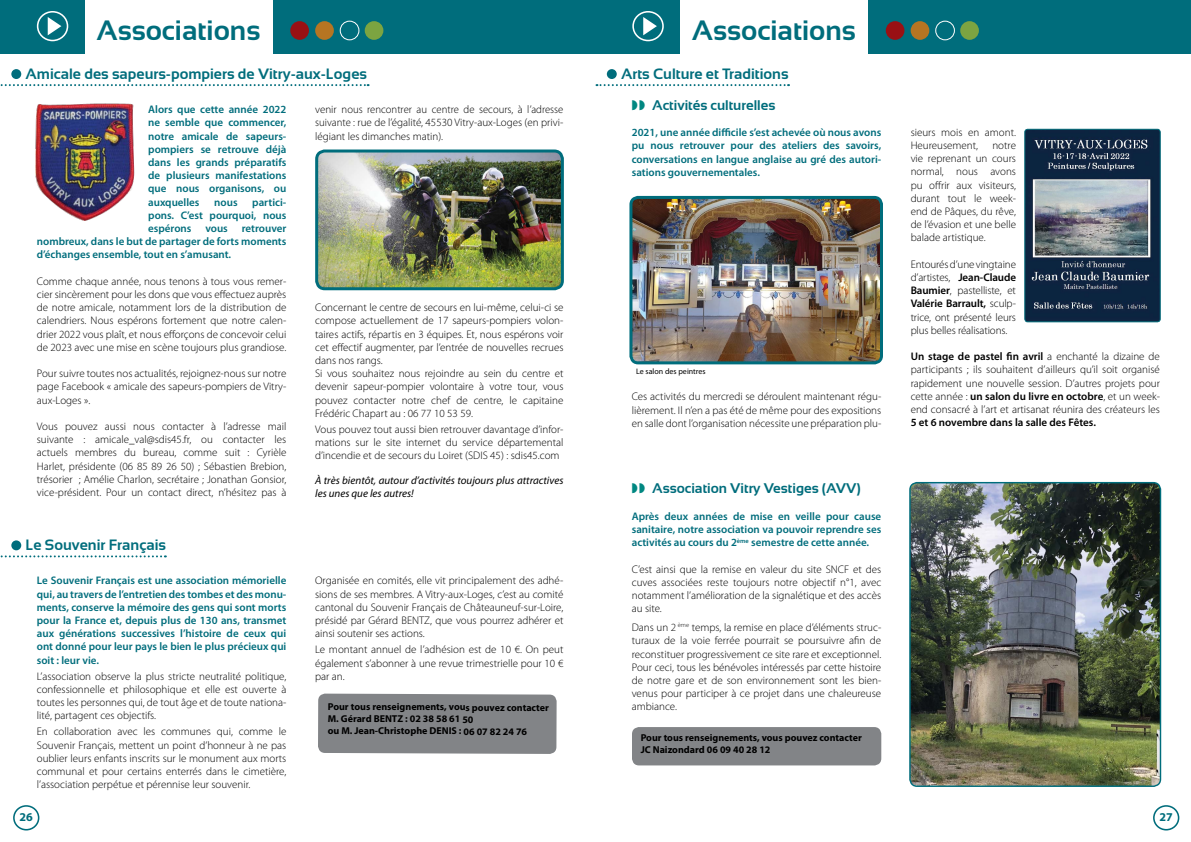
<style>
.page{position:relative;width:1191px;height:842px;background:#fff}
.page>*{position:absolute;margin:0;border:0;box-sizing:border-box;transform-origin:0 0}
.t1{font:700 28px "Sansation";color:#006d7c}
.t2{font:700 15px "Sansation";color:#006d7c}
.t3{font:700 14px "Sansation";color:#006d7c}
.t4{font:700 12px "Myriad Pro";color:#006d7c}
.t5{font:300 11px/13.2px "Myriad Pro";color:#000;text-align:justify}
.t6{font:600 11px/13.2px "Myriad Pro";color:#006d7c;text-align:justify}
.t7{font:italic 11px/13.2px "Myriad Pro";color:#000}
.t8{font:600 11px "Myriad Pro";color:#000}
.t9{font:700 10px/12px "Myriad Pro";letter-spacing:-.005em;color:#000}
.t10{font:8px "Myriad Pro";color:#000}
.s1{color:#008781}
.s2{font-weight:600}
</style>
<div class="page">
<svg style="left:596px;top:84px;width:193px;height:2px"></svg>
<div style="left:1153px;top:805px;width:26px;height:25px;border:2px solid #006d7c;border-radius:50%"></div>
<div style="left:595px;top:0;width:85px;height:54px;background:#006d7c"></div>
<div style="left:868px;top:0;width:323px;height:54px;background:#006d7c"></div>
<div style="left:632px;top:11px;width:32px;height:30px;border:2px solid #fff;border-radius:50%"></div>
<svg style="left:643px;top:17px;width:14px;height:18px"></svg>
<div style="left:910px;top:21px;width:19px;height:19px;background:#b67522;border-radius:50%"></div>
<div style="left:935px;top:21px;width:20px;height:19px;border:1px solid #fff;border-radius:50%"></div>
<div style="left:885px;top:21px;width:19px;height:19px;background:#991014;border-radius:50%"></div>
<div style="left:960px;top:21px;width:19px;height:19px;background:#7ca441;border-radius:50%"></div>
<div style="left:607px;top:69px;width:10px;height:10px;background:#006d7c;border-radius:50%"></div>
<div style="left:0;top:0;width:84px;height:54px;background:#006d7c"></div>
<div style="left:273px;top:0;width:322px;height:54px;background:#006d7c"></div>
<div style="left:37px;top:11px;width:31px;height:30px;border:2px solid #fff;border-radius:50%"></div>
<svg style="left:48px;top:17px;width:13px;height:18px"></svg>
<div style="left:315px;top:21px;width:19px;height:19px;background:#b67522;border-radius:50%"></div>
<div style="left:340px;top:21px;width:19px;height:19px;border:1px solid #fff;border-radius:50%"></div>
<div style="left:290px;top:21px;width:19px;height:19px;background:#991014;border-radius:50%"></div>
<div style="left:365px;top:21px;width:18px;height:19px;background:#7ca441;border-radius:50%"></div>
<div style="left:13px;top:805px;width:26px;height:25px;border:2px solid #006d7c;border-radius:50%"></div>
<svg style="left:0;top:84px;width:369px;height:2px"></svg>
<svg style="left:0;top:555px;width:166px;height:2px"></svg>
<img style="left:35px;top:103px;width:99px;height:118px">
<div style="left:11px;top:69px;width:10px;height:10px;background:#006d7c;border-radius:50%"></div>
<div style="left:11px;top:540px;width:10px;height:10px;background:#006d7c;border-radius:50%"></div>
<img style="left:319px;top:153px;width:241px;height:133px">
<div style="left:315px;top:149px;width:249px;height:141px;border:3px solid #006d7c;border-radius:8px"></div>
<div style="left:318px;top:693px;width:238px;height:61px;background:#828487"></div>
<div style="left:632px;top:727px;width:249px;height:38px;background:#828487;border-radius:7px"></div>
<img style="left:633px;top:200px;width:246px;height:160px">
<div style="left:629px;top:196px;width:254px;height:168px;border:3px solid #006d7c;border-radius:7px"></div>
<img style="left:910px;top:483px;width:250px;height:303px">
<div style="left:909px;top:482px;width:252px;height:305px;border:1px solid #006d7c;border-radius:7px"></div>
<img style="left:1026px;top:129px;width:134px;height:193px">
<div style="left:1024px;top:129px;width:136px;height:193px;border:1px solid #006d7c;border-radius:3px"></div>
<h1 class="t1" style="left:96px;top:14px;width:166px">Associations</h1>
<h2 class="t2" style="left:26px;top:65px;width:343px">Amicale des sapeurs-pompiers de Vitry-aux-Loges</h2>
<p class="t6" style="left:148px;top:103px;width:140px">Alors que cette année 2022 ne semble que commencer, notre amicale de sapeurs&shy;pompiers se retrouve déjà dans les grands préparatifs de plusieurs manifestations que nous organisons, ou auxquelles</p>
<p class="t6" style="left:148px;top:195px;width:140px;text-indent:104px">partici&shy;pons. C’est pourquoi, nous espérons</p>
<p class="t6" style="left:214px;top:195px;width:25px">nous</p>
<p class="t6" style="left:37px;top:221px;width:251px;text-indent:205px">retrouver nombreux, dans le but de partager de forts moments d’échanges ensemble, tout en s’amusant.</p>
<p class="t5" style="left:37px;top:275px;width:251px">Comme chaque année, nous tenons à tous vous remer&shy;cier sincèrement pour les dons que vous effectuez auprès de notre amicale, notamment lors de la distribution de calendriers. Nous espérons fortement que notre calen&shy;drier 2022 vous plaît, et nous efforçons de concevoir celui de 2023 avec une mise en scène toujours plus grandiose.</p>
<p class="t5" style="left:37px;top:367px;width:251px">Pour suivre toutes nos actualités, rejoignez-nous sur notre page Facebook « amicale des sapeurs-pompiers de Vitry&shy;aux-Loges ».</p>
<p class="t5" style="left:37px;top:420px;width:251px">Vous pouvez aussi nous contacter à l’adresse mail suivante : amicale_val@sdis45.fr, ou contacter les actuels membres du bureau, comme suit : Cyrièle Harlet, présidente (06 85 89 26 50) ; Sébastien Brebion, trésorier ; Amélie Charlon, secrétaire ; Jonathan Gonsior, vice-président. Pour un contact direct, n’hésitez pas à</p>
<p class="t6" style="left:205px;top:221px;width:24px">vous</p>
<h2 class="t2" style="left:26px;top:537px;width:142px">Le Souvenir Français</h2>
<p class="t6" style="left:37px;top:574px;width:251px">Le Souvenir Français est une association mémorielle qui, au travers de l’entretien des tombes et des monu&shy;ments, conserve la mémoire des gens qui sont morts pour la France et, depuis plus de 130 ans, transmet aux générations successives l’histoire de ceux qui ont donné pour leur pays le bien le plus précieux qui soit : leur vie.</p>
<p class="t5" style="left:37px;top:670px;width:251px">L’association observe la plus stricte neutralité politique, confessionnelle et philosophique et elle est ouverte à toutes les personnes qui, de tout âge et de toute nationa&shy;lité, partagent ces objectifs.</p>
<p class="t5" style="left:37px;top:725px;width:251px">En collaboration avec les communes qui, comme le Souvenir Français, mettent un point d’honneur à ne pas oublier leurs enfants inscrits sur le monument aux morts communal et pour certains enterrés dans le cimetière, l’association perpétue et pérennise leur souvenir.</p>
<p class="t4" style="left:20px;top:809px;width:15px">26</p>
<p class="t5" style="left:315px;top:103px;width:250px">venir nous rencontrer au centre de secours, à l’adresse suivante : rue de l’égalité, 45530 Vitry-aux-Loges (en privi&shy;légiant les dimanches matin).</p>
<p class="t5" style="left:315px;top:301px;width:250px;text-align:left">Concernant le centre de secours en lui-même, celui-ci se compose actuellement de 17 sapeurs-pompiers volon&shy;taires actifs, répartis en 3 équipes. Et, nous espérons voir cet effectif augmenter, par l’entrée de nouvelles recrues dans nos rangs.<br>Si vous souhaitez nous rejoindre au sein du centre et devenir sapeur-pompier volontaire à votre tour, vous pouvez contacter notre chef de centre, le capitaine Frédéric Chapart au : 06 77 10 53 59.</p>
<p class="t5" style="left:315px;top:423px;width:250px">Vous pouvez tout aussi bien retrouver davantage d’infor&shy;mations sur le site internet du service départemental d’incendie et de secours du Loiret (SDIS 45) : sdis45.com</p>
<p class="t7" style="left:315px;top:473px;width:250px">À très bientôt, autour d’activités toujours plus attractives les unes que les autres!</p>
<p class="t5" style="left:315px;top:574px;width:250px">Organisée en comités, elle vit principalement des adhé&shy;sions de ses membres. A Vitry-aux-Loges, c’est au comité cantonal du Souvenir Français de Châteauneuf-sur-Loire, présidé par Gérard BENTZ, que vous pourrez adhérer et ainsi soutenir ses actions.</p>
<p class="t5" style="left:315px;top:643px;width:250px">Le montant annuel de l’adhésion est de 10 €. On peut également s’abonner à une revue trimestrielle pour 10 € par an.</p>
<p class="t9" style="left:328px;top:701px;width:223px">Pour tous renseignements, vous pouvez contacter<br>M. Gérard BENTZ : 02 38 58 61 50<br>ou M. Jean-Christophe DENIS : 06 07 82 24 76</p>
<h1 class="t1" style="left:692px;top:14px;width:166px">Associations</h1>
<h2 class="t2" style="left:621px;top:65px;width:169px">Arts Culture et Traditions</h2>
<p class="t3" style="left:632px;top:97px;width:145px"><span class="s1">◗◗</span> Activités culturelles</p>
<p class="t6" style="left:632px;top:126px;width:251px">2021, une année difficile s’est achevée où nous avons pu nous retrouver pour des ateliers des savoirs, conversations en langue anglaise au gré des autori&shy;sations gouvernementales.</p>
<p class="t10" style="left:636px;top:367px;width:71px">Le salon des peintres</p>
<p class="t5" style="left:632px;top:390px;width:251px">Ces activités du mercredi se déroulent maintenant régu&shy;lièrement. Il n’en a pas été de même pour des expositions en salle dont l’organisation nécessite une préparation plu-</p>
<p class="t3" style="left:632px;top:481px;width:231px"><span class="s1">◗◗</span> Association Vitry Vestiges (AVV)</p>
<p class="t6" style="left:632px;top:509px;width:251px">Après deux années de mise en veille pour cause sanitaire, notre association va pouvoir reprendre ses activités au cours du 2<sup>ème</sup> semestre de cette année.</p>
<p class="t5" style="left:632px;top:562px;width:251px">C’est ainsi que la remise en valeur du site SNCF et des cuves associées reste toujours notre objectif n°1, avec notamment l’amélioration de la signalétique et des accès au site.</p>
<p class="t5" style="left:632px;top:621px;width:251px">Dans un 2 <sup>ème</sup> temps, la remise en place d’éléments struc&shy;turaux de la voie ferrée pourrait se poursuivre afin de reconstituer progressivement ce site rare et exceptionnel.<br>Pour ceci, tous les bénévoles intéressés par cette histoire de notre gare et de son environnement sont les bien&shy;venus pour participer à ce projet dans une chaleureuse ambiance.</p>
<p class="t9" style="left:640px;top:732px;width:223px">Pour tous renseignements, vous pouvez contacter<br>JC Naizondard 06 09 40 28 12</p>
<p class="t5" style="left:910px;top:126px;width:107px">sieurs mois en amont.<br>Heureusement,</p>
<p class="t5" style="left:910px;top:139px;width:107px;text-indent:82px">notre vie reprenant un cours normal, nous avons pu offrir aux visiteurs, durant tout le week&shy;end de Pâques, du rêve, de l’évasion et une belle balade artistique.</p>
<p class="t5" style="left:910px;top:258px;width:107px">Entourés d’une vingtaine d’artistes, <span class="s2">Jean-Claude Baumier</span>, pastelliste, et <span class="s2">Valérie Barrault,</span> sculp&shy;trice, ont présenté leurs plus belles réalisations.</p>
<p class="t5" style="left:910px;top:350px;width:251px"><span class="s2">Un stage de pastel fin avril</span> a enchanté la dizaine de participants ; ils souhaitent d’ailleurs qu’il soit organisé rapidement une nouvelle session. D’autres projets pour cette année : <span class="s2">un salon du livre en octobre</span>, et un week&shy;end consacré à l’art et artisanat réunira des créateurs les</p>
<p class="t8" style="left:910px;top:416px;width:187px">5 et 6 novembre dans la salle des Fêtes.</p>
<p class="t4" style="left:1159px;top:809px;width:15px">27</p>
</div>
